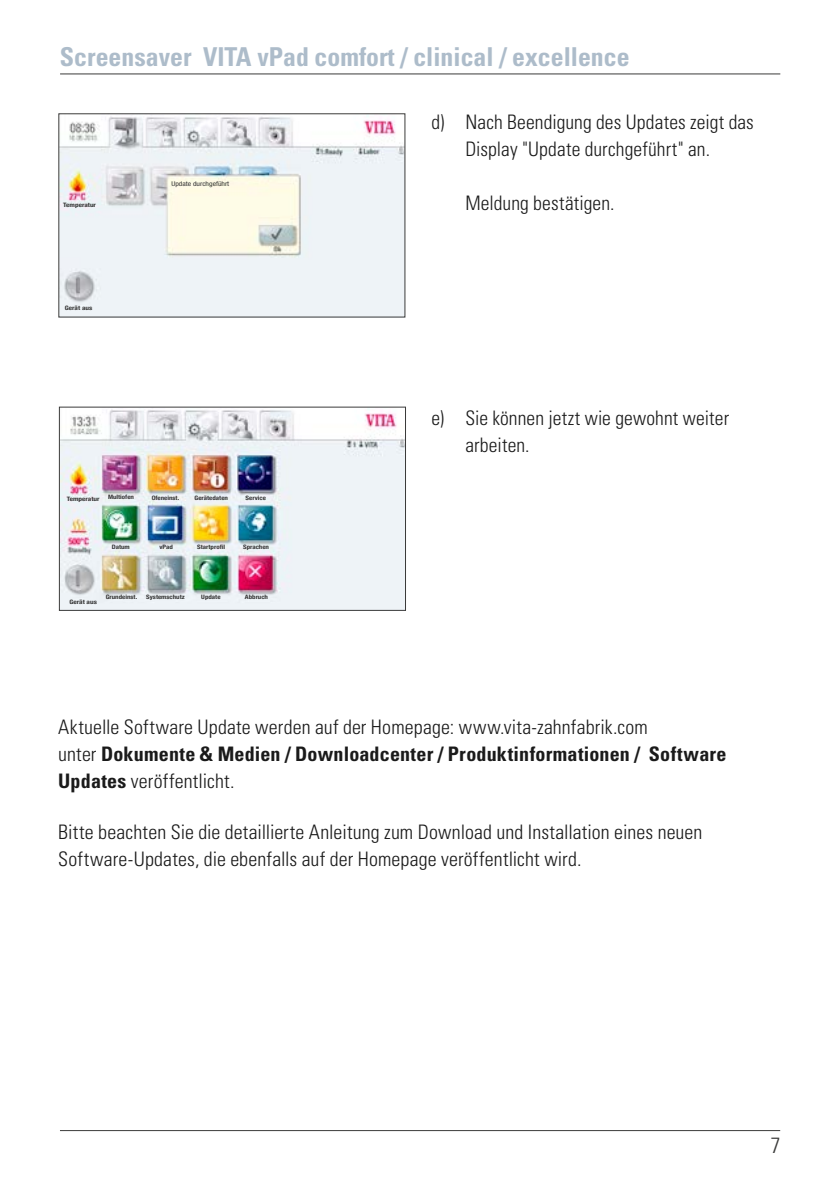
<style>
.page{position:relative;width:840px;height:1191px;background:#fff}
.page>*{position:absolute;margin:0;border:0;box-sizing:border-box;transform-origin:0 0}
.t1{font:700 condensed 26px "Univers";color:#adbcca}
.t2{font:300 condensed 22px "Univers LT";color:#3b3b3a}
.t3{font:300 condensed 20px/27px "Univers LT";letter-spacing:.005em;color:#1a1a1a}
.t4{font:condensed 6.4px "Helvetica Neue";color:#333;scale:1.17 1}
.t5{font:700 condensed 6px "Helvetica Neue";color:#333;scale:1.15 1}
.t6{font:700 condensed 6px "Helvetica Neue";color:#333;scale:1.2 1}
.s1{font-weight:700}
</style>
<div class="page">
<hr style="left:60px;top:1130px;width:719px;height:1px;background:#3b3b3a">
<hr style="left:60px;top:74px;width:719px;height:1px;background:#3b3b3a">
<img style="left:60px;top:115px;width:343px;height:200px">
<div style="left:58px;top:113px;width:347px;height:204px;border:1px solid #3b3b3a"></div>
<img style="left:61px;top:409px;width:342px;height:200px">
<div style="left:59px;top:407px;width:346px;height:204px;border:1px solid #3b3b3a"></div>
<h1 class="t1" style="left:60px;top:41px;width:571px">Screensaver VITA vPad comfort / clinical / excellence</h1>
<p class="t6" style="left:63px;top:200px;width:29px">Temperatur</p>
<p class="t6" style="left:65px;top:303px;width:24px">Gerät aus</p>
<p class="t4" style="left:171px;top:180px;width:51px">Update durchgeführt</p>
<p class="t6" style="left:67px;top:493px;width:29px">Temperatur</p>
<p class="t5" style="left:108px;top:492px;width:24px">Multiofen</p>
<p class="t5" style="left:152px;top:492px;width:26px">Ofeneinst.</p>
<p class="t5" style="left:194px;top:492px;width:31px">Gerätedaten</p>
<p class="t5" style="left:245px;top:492px;width:19px">Service</p>
<p class="t5" style="left:112px;top:542px;width:17px">Datum</p>
<p class="t5" style="left:159px;top:542px;width:13px">vPad</p>
<p class="t5" style="left:197px;top:542px;width:26px">Startprofil</p>
<p class="t5" style="left:243px;top:542px;width:24px">Sprachen</p>
<p class="t6" style="left:69px;top:596px;width:24px">Gerät aus</p>
<p class="t5" style="left:106px;top:592px;width:29px">Grundeinst.</p>
<p class="t5" style="left:146px;top:592px;width:35px">Systemschutz</p>
<p class="t5" style="left:201px;top:592px;width:18px">Update</p>
<p class="t5" style="left:245px;top:592px;width:22px">Abbruch</p>
<p class="t3" style="left:431px;top:109px;width:324px;text-align:center">d) Nach Beendigung des Updates zeigt das<br>Display "Update durchgeführt" an.</p>
<p class="t3" style="left:465px;top:190px;width:150px">Meldung bestätigen.</p>
<p class="t3" style="left:465px;top:404px;width:265px;text-indent:-34px">e) Sie können jetzt wie gewohnt weiter arbeiten.</p>
<p class="t3" style="left:58px;top:714px;width:669px">Aktuelle Software Update werden auf der Homepage: www.vita-zahnfabrik.com<br>unter <span class="s1">Dokumente &amp; Medien / Downloadcenter / Produktinformationen / Software<br>Updates</span> veröffentlicht.</p>
<p class="t3" style="left:58px;top:819px;width:645px">Bitte beachten Sie die detaillierte Anleitung zum Download und Installation eines neuen<br>Software-Updates, die ebenfalls auf der Homepage veröffentlicht wird.</p>
<p class="t2" style="left:770px;top:1131px;width:11px">7</p>
</div>
